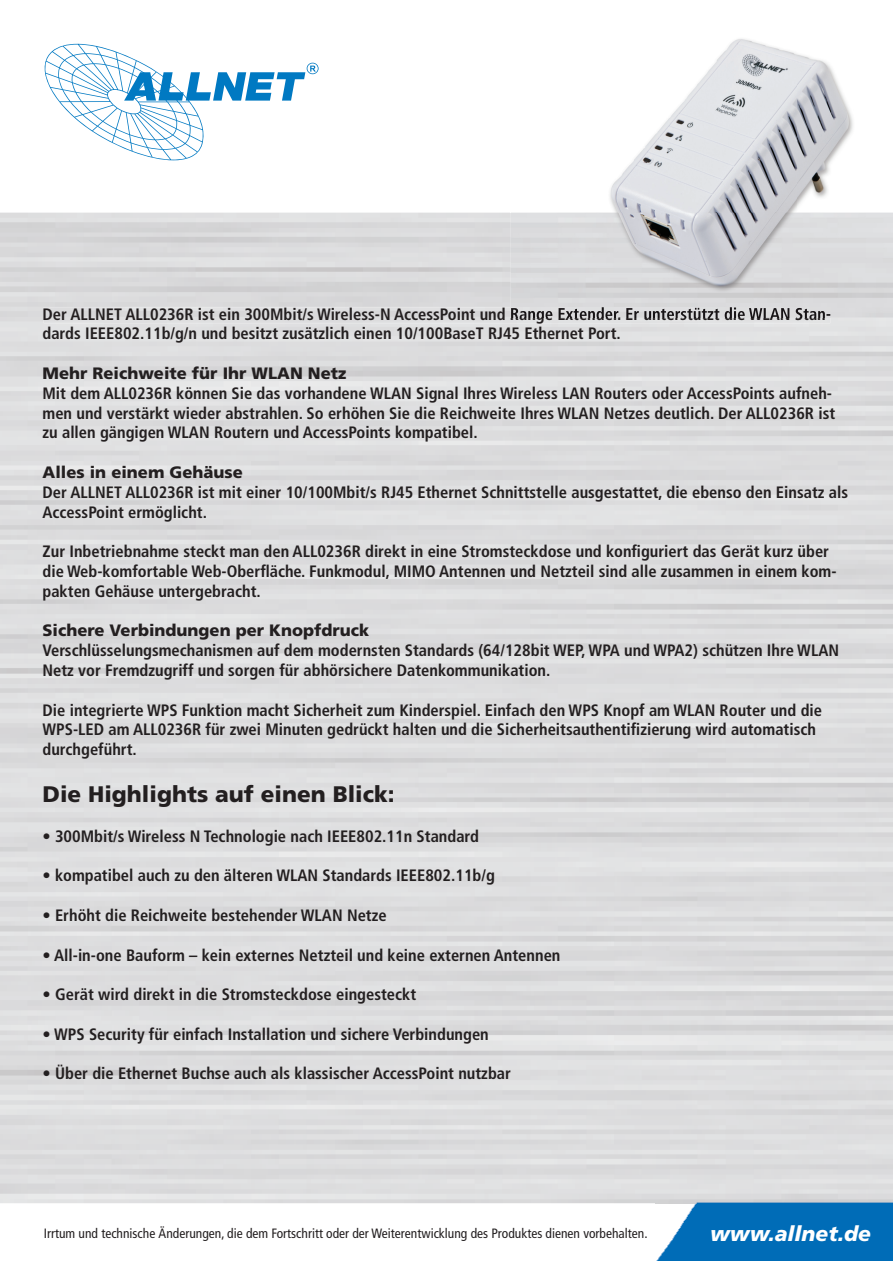
<style>
.page{position:relative;width:893px;height:1263px;background:#fff}
.page>*{position:absolute;margin:0;border:0;box-sizing:border-box;transform-origin:0 0}
.t1{font:900 22.5px "Frutiger";color:#231f20}
.t2{font:italic 900 21px "Frutiger";color:#fff}
.t3{font:700 condensed 16.5px/19.8px "Frutiger";color:#231f20}
.t4{font:900 16.5px "Frutiger";color:#231f20}
.t5{font:condensed 13.5px "Frutiger";color:#231f20}
</style>
<div class="page">
<div style="left:44px;top:307px;width:786px;height:16px;background:#dededf"></div>
<img style="left:655px;top:1201px;width:238px;height:60px">
<svg style="left:45px;top:44px;width:274px;height:116px"></svg>
<img style="left:511px;top:39px;width:382px;height:279px">
<img style="left:511px;top:307px;width:319px;height:11px">
<p class="t3" style="left:43px;top:304px;width:790px">Der ALLNET ALL0236R ist ein 300Mbit/s Wireless-N AccessPoint und Range Extender. Er unterstützt die WLAN Stan&shy;dards IEEE802.11b/g/n und besitzt zusätzlich einen 10/100BaseT RJ45 Ethernet Port.</p>
<p class="t4" style="left:43px;top:363px;width:305px">Mehr Reichweite für Ihr WLAN Netz</p>
<p class="t3" style="left:43px;top:383px;width:794px">Mit dem ALL0236R können Sie das vorhandene WLAN Signal Ihres Wireless LAN Routers oder AccessPoints aufneh&shy;men und verstärkt wieder abstrahlen. So erhöhen Sie die Reichweite Ihres WLAN Netzes deutlich. Der ALL0236R ist zu allen gängigen WLAN Routern und AccessPoints kompatibel.</p>
<p class="t4" style="left:43px;top:462px;width:202px">Alles in einem Gehäuse</p>
<p class="t3" style="left:43px;top:482px;width:807px">Der ALLNET ALL0236R ist mit einer 10/100Mbit/s RJ45 Ethernet Schnittstelle ausgestattet, die ebenso den Einsatz als<br>AccessPoint ermöglicht.</p>
<p class="t3" style="left:43px;top:542px;width:795px">Zur Inbetriebnahme steckt man den ALL0236R direkt in eine Stromsteckdose und konfiguriert das Gerät kurz über die Web-komfortable Web-Oberfläche. Funkmodul, MIMO Antennen und Netzteil sind alle zusammen in einem kom&shy;pakten Gehäuse untergebracht.</p>
<p class="t4" style="left:43px;top:621px;width:328px">Sichere Verbindungen per Knopfdruck</p>
<p class="t3" style="left:43px;top:641px;width:798px">Verschlüsselungsmechanismen auf dem modernsten Standards (64/128bit WEP, WPA und WPA2) schützen Ihre WLAN<br>Netz vor Fremdzugriff und sorgen für abhörsichere Datenkommunikation.</p>
<p class="t3" style="left:43px;top:700px;width:781px">Die integrierte WPS Funktion macht Sicherheit zum Kinderspiel. Einfach den WPS Knopf am WLAN Router und die<br>WPS-LED am ALL0236R für zwei Minuten gedrückt halten und die Sicherheitsauthentifizierung wird automatisch durchgeführt.</p>
<h1 class="t1" style="left:43px;top:781px;width:354px">Die Highlights auf einen Blick:</h1>
<p class="t3" style="left:43px;top:826px;width:438px">• 300Mbit/s Wireless N Technologie nach IEEE802.11n Standard</p>
<p class="t3" style="left:43px;top:866px;width:454px">• kompatibel auch zu den älteren WLAN Standards IEEE802.11b/g</p>
<p class="t3" style="left:43px;top:905px;width:346px">• Erhöht die Reichweite bestehender WLAN Netze</p>
<p class="t3" style="left:43px;top:945px;width:519px">• All-in-one Bauform – kein externes Netzteil und keine externen Antennen</p>
<p class="t3" style="left:43px;top:984px;width:375px">• Gerät wird direkt in die Stromsteckdose eingesteckt</p>
<p class="t3" style="left:43px;top:1024px;width:448px">• WPS Security für einfach Installation und sichere Verbindungen</p>
<p class="t3" style="left:43px;top:1064px;width:470px">• Über die Ethernet Buchse auch als klassischer AccessPoint nutzbar</p>
<p class="t5" style="left:44px;top:1225px;width:605px">Irrtum und technische Änderungen, die dem Fortschritt oder der Weiterentwicklung des Produktes dienen vorbehalten.</p>
<p class="t2" style="left:710px;top:1221px;width:162px">www.allnet.de</p>
</div>
